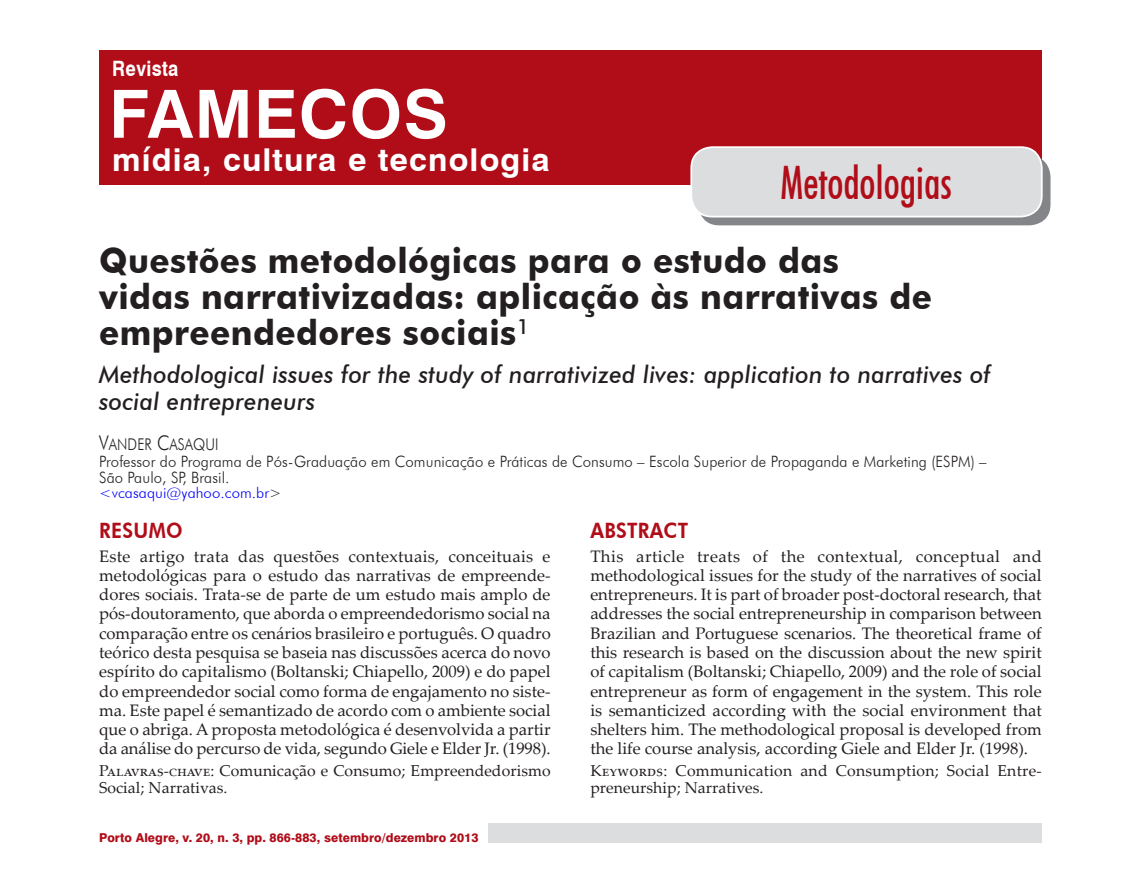
<style>
.page{position:relative;width:1141px;height:893px;background:#fff}
.page>*{position:absolute;margin:0;border:0;box-sizing:border-box;transform-origin:0 0}
.t1{font:700 66.5px "Swiss 721 BT";letter-spacing:.02em;color:#fff}
.Corrente{font:500 condensed 46.2px "Futura BT";letter-spacing:-.005em;color:#b00d19;scale:.91 1}
.Título{font:700 35px/35.9px "Futura BT";letter-spacing:.01em;color:#231f20;scale:.95 1}
.t2{font:700 31.5px "Swiss 721 BT";letter-spacing:.035em;color:#fff}
.Tit_versão{font:italic 500 24.5px/26.2px "Futura BT";letter-spacing:.01em;color:#231f20;scale:.95 1}
.Tit_res-abs{font:800 21.18px "Futura BT";letter-spacing:.015em;color:#b00d19;scale:.91 1}
.t3{font:700 21.18px "Swiss 721 BT";letter-spacing:.02em;color:#fff;scale:.86 1}
.Res_Abs{font:16.62px/19.2px "Palatino Linotype";color:#231f20;text-align:justify}
.Autor{font:16.1px "Futura BT Light SC800";letter-spacing:.005em;color:#231f20;scale:.86 1}
.Pal-key{font:15.75px/17.5px "Palatino Linotype";letter-spacing:.005em;color:#231f20}
.Aut_ent{font:300 15.58px/15.8px "Futura BT";letter-spacing:.005em;color:#231f20;scale:.95 1}
.Aut_ent-2{font:300 14.88px "Futura BT";letter-spacing:.005em;color:#00f}
.t4{font:800 12.25px "Swiss 721 BT";letter-spacing:.005em;color:#b00d19}
.s1{font-size:20.3px}
.s2{font-size:15.58px;color:#231f20}
</style>
<div class="page">
<div style="left:99px;top:50px;width:943px;height:135px;background:#b00d19"></div>
<div style="left:489px;top:823px;width:553px;height:20px;background:#dcdddf"></div>
<div style="left:698px;top:156px;width:352px;height:69px;background:#808285;border-radius:21px"></div>
<div style="left:691px;top:147px;width:351px;height:70px;background:#dcdddf;border-radius:21px"></div>
<div style="left:690px;top:146px;width:353px;height:71px;border:2px solid #fff;border-radius:21px"></div>
<p class="t3" style="left:112px;top:56px;width:79px">Revista</p>
<p class="t1" style="left:109px;top:74px;width:340px">FAMECOS</p>
<p class="t2" style="left:112px;top:141px;width:439px">mídia, cultura e tecnologia</p>
<p class="Corrente" style="left:780px;top:155px;width:190px">Metodologias</p>
<p class="Título" style="left:99px;top:242px;width:878px">Questões metodológicas para o estudo das vidas narrativizadas: aplicação às narrativas de empreendedores sociais<sup>1</sup></p>
<p class="Tit_versão" style="left:99px;top:361px;width:940px">Methodological issues for the study of narrativized lives: application to narratives of social entrepreneurs</p>
<p class="Autor" style="left:99px;top:434px;width:140px"><span class="s1">V</span>ANDER <span class="s1">C</span>ASAQUI</p>
<p class="Aut_ent" style="left:99px;top:453px;width:936px">Professor do Programa de Pós-Graduação em Comunicação e Práticas de Consumo – Escola Superior de Propaganda e Marketing (ESPM) –<br>São Paulo, SP, Brasil.</p>
<p class="Aut_ent-2" style="left:99px;top:484px;width:184px">&lt;vcasaqui@yahoo.com.br<span class="s2">&gt;</span></p>
<p class="Tit_res-abs" style="left:99px;top:517px;width:93px">RESUMO</p>
<p class="Res_Abs" style="left:99px;top:546px;width:453px">Este artigo trata das questões contextuais, conceituais e metodológicas para o estudo das narrativas de empreende&shy;dores sociais. Trata-se de parte de um estudo mais amplo de pós-doutoramento, que aborda o empreendedorismo social na comparação entre os cenários brasileiro e português. O quadro teórico desta pesquisa se baseia nas discussões acerca do novo espírito do capitalismo (Boltanski; Chiapello, 2009) e do papel do empreendedor social como forma de engajamento no siste&shy;ma. Este papel é semantizado de acordo com o ambiente social que o abriga. A proposta metodológica é desenvolvida a partir da análise do percurso de vida, segundo Giele e Elder Jr. (1998).</p>
<p class="Pal-key" style="left:99px;top:761px;width:453px">Palavras-chave: Comunicação e Consumo; Empreendedorismo<br>Social; Narrativas.</p>
<p class="Tit_res-abs" style="left:590px;top:517px;width:109px">ABSTRACT</p>
<p class="Res_Abs" style="left:590px;top:546px;width:453px">This article treats of the contextual, conceptual and methodological issues for the study of the narratives of social entrepreneurs. It is part of broader post-doctoral research, that addresses the social entrepreneurship in comparison between Brazilian and Portuguese scenarios. The theoretical frame of this research is based on the discussion about the new spirit of capitalism (Boltanski; Chiapello, 2009) and the role of social entrepreneur as form of engagement in the system. This role is semanticized according with the social environment that shelters him. The methodological proposal is developed from the life course analysis, according Giele and Elder Jr. (1998).</p>
<p class="Pal-key" style="left:590px;top:761px;width:453px">Keywords: Communication and Consumption; Social Entre&shy;preneurship; Narratives.</p>
<p class="t4" style="left:99px;top:830px;width:381px">Porto Alegre, v. 20, n. 3, pp. 866-883, setembro/dezembro 2013</p>
</div>
